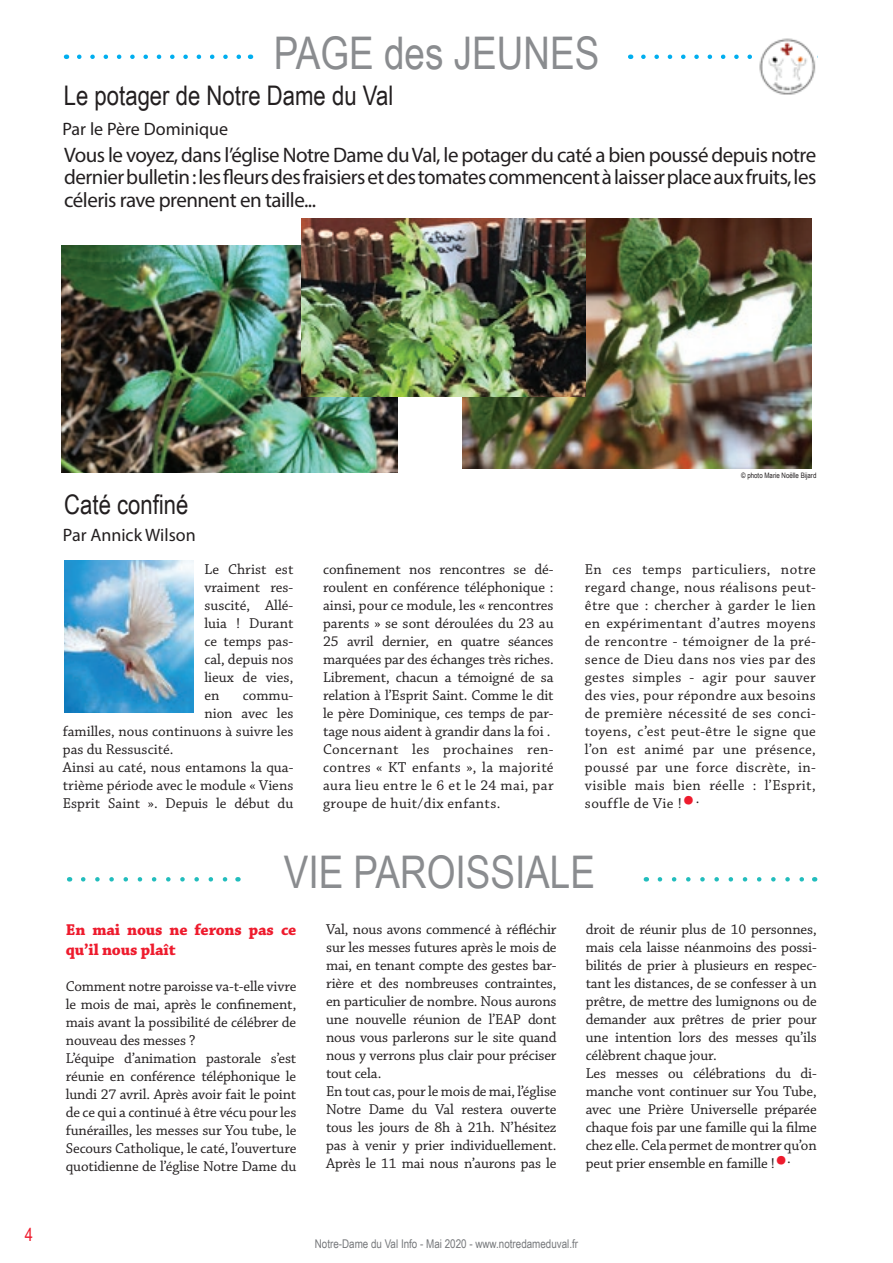
<style>
.page{position:relative;width:893px;height:1263px;background:#fff}
.page>*{position:absolute;margin:0;border:0;box-sizing:border-box;transform-origin:0 0}
.t1{font:45px "Arial Narrow";color:#8a8c8f}
.t2{font:27px "Arial Narrow";color:#231f20}
.t3{font:21px/22.5px "Myriad Pro";letter-spacing:-.025em;color:#231f20;text-align:justify}
.t4{font:18px "Myriad Pro";color:#231f20}
.t5{font:18px "Arial Narrow";color:#ee1b2d}
.t6{font:700 16.5px/19.8px "Chaparral Pro";letter-spacing:-.01em;color:#ee1b2d}
.t7{font:15px/18px "Chaparral Pro";letter-spacing:-.01em;color:#231f20}
.t8{font:12px "Arial Narrow";color:#76787b}
.t9{font:7.5px "Arial Narrow";color:#231f20}
.s1{font-weight:700;font-size:30px;color:#ee1b2d}
</style>
<div class="page">
<svg style="left:79px;top:55px;width:162px;height:4px"></svg>
<svg style="left:643px;top:55px;width:109px;height:4px"></svg>
<img style="left:759px;top:38px;width:57px;height:57px">
<img style="left:62px;top:246px;width:335px;height:226px">
<img style="left:462px;top:219px;width:350px;height:249px">
<img style="left:64px;top:561px;width:129px;height:151px">
<img style="left:302px;top:219px;width:283px;height:177px">
<svg style="left:83px;top:877px;width:145px;height:4px"></svg>
<svg style="left:660px;top:877px;width:144px;height:4px"></svg>
<h1 class="t1" style="left:274px;top:21px;width:327px">PAGE des JEUNES</h1>
<h2 class="t2" style="left:64px;top:75px;width:331px">Le potager de Notre Dame du Val</h2>
<h3 class="t3" style="left:64px;top:143px;width:754px">Vous le voyez, dans l’église Notre Dame du Val, le potager du caté a bien poussé depuis notre dernier bulletin : les fleurs des fraisiers et des tomates commencent à laisser place aux fruits, les céleris rave prennent en taille...</h3>
<p class="t4" style="left:63px;top:118px;width:167px">Par le Père Dominique</p>
<p class="t5" style="left:25px;top:1221px;width:10px">4</p>
<h2 class="t2" style="left:64px;top:484px;width:126px">Caté confiné</h2>
<p class="t4" style="left:63px;top:524px;width:134px">Par Annick Wilson</p>
<p class="t7" style="left:204px;top:561px;width:90px;text-align:justify">Le Christ est vraiment res&shy;suscité, Allé&shy;luia ! Durant ce temps pas&shy;cal, depuis nos lieux de vies, en</p>
<p class="t7" style="left:243px;top:687px;width:52px">commu-</p>
<p class="t7" style="left:204px;top:705px;width:90px">nion avec les</p>
<p class="t7" style="left:63px;top:723px;width:232px">familles, nous continuons à suivre les</p>
<p class="t7" style="left:63px;top:741px;width:112px">pas du Ressuscité.</p>
<p class="t7" style="left:63px;top:759px;width:232px">Ainsi au caté, nous entamons la qua-</p>
<p class="t7" style="left:63px;top:777px;width:232px">trième période avec le module « Viens</p>
<p class="t7" style="left:63px;top:795px;width:232px">Esprit Saint ». Depuis le début du</p>
<p class="t9" style="left:741px;top:470px;width:77px">© photo Marie Noëlle Bijard</p>
<p class="t7" style="left:323px;top:561px;width:232px">confinement nos rencontres se dé&shy;roulent en conférence téléphonique : ainsi, pour ce module, les « rencontres parents » se sont déroulées du 23 au 25 avril dernier, en quatre séances marquées par des échanges très riches.<br>Librement, chacun a témoigné de sa relation à l’Esprit Saint. Comme le dit le père Dominique, ces temps de par&shy;tage nous aident à grandir dans la foi .<br>Concernant les prochaines ren&shy;contres « KT enfants », la majorité aura lieu entre le 6 et le 24 mai, par groupe de huit/dix enfants.</p>
<p class="t7" style="left:585px;top:561px;width:233px;text-align:justify">En ces temps particuliers, notre regard change, nous réalisons peut&shy;être que : chercher à garder le lien en expérimentant d’autres moyens de rencontre - témoigner de la pré&shy;sence de Dieu dans nos vies par des gestes simples - agir pour sauver des vies, pour répondre aux besoins de première nécessité de ses conci&shy;toyens, c’est peut-être le signe que l’on est animé par une présence, poussé par une force discrète, in&shy;visible mais bien réelle : l’Esprit, souffle de Vie !<span class="s1">•</span>.</p>
<h1 class="t1" style="left:284px;top:839px;width:313px">VIE PAROISSIALE</h1>
<p class="t6" style="left:66px;top:920px;width:232px">En mai nous ne ferons pas ce qu’il nous plaît</p>
<p class="t7" style="left:66px;top:977px;width:232px">Comment notre paroisse va-t-elle vivre le mois de mai, après le confinement, mais avant la possibilité de célébrer de nouveau des messes ?<br>L’équipe d’animation pastorale s’est réunie en conférence téléphonique le lundi 27 avril. Après avoir fait le point de ce qui a continué à être vécu pour les funérailles, les messes sur You tube, le Secours Catholique, le caté, l’ouverture quotidienne de l’église Notre Dame du</p>
<p class="t7" style="left:326px;top:920px;width:232px">Val, nous avons commencé à réfléchir sur les messes futures après le mois de mai, en tenant compte des gestes bar&shy;rière et des nombreuses contraintes, en particulier de nombre. Nous aurons une nouvelle réunion de l’EAP dont nous vous parlerons sur le site quand nous y verrons plus clair pour préciser tout cela.<br>En tout cas, pour le mois de mai, l’église Notre Dame du Val restera ouverte tous les jours de 8h à 21h. N’hésitez pas à venir y prier individuellement.<br>Après le 11 mai nous n’aurons pas le</p>
<p class="t7" style="left:586px;top:920px;width:233px">droit de réunir plus de 10 personnes, mais cela laisse néanmoins des possi&shy;bilités de prier à plusieurs en respec&shy;tant les distances, de se confesser à un prêtre, de mettre des lumignons ou de demander aux prêtres de prier pour une intention lors des messes qu’ils célèbrent chaque jour.<br>Les messes ou célébrations du di&shy;manche vont continuer sur You Tube, avec une Prière Universelle préparée chaque fois par une famille qui la filme chez elle. Cela permet de montrer qu’on peut prier ensemble en famille !<span class="s1">•</span>.</p>
<p class="t8" style="left:315px;top:1235px;width:265px">Notre-Dame du Val Info - Mai 2020 - www.notredameduval.fr</p>
</div>
